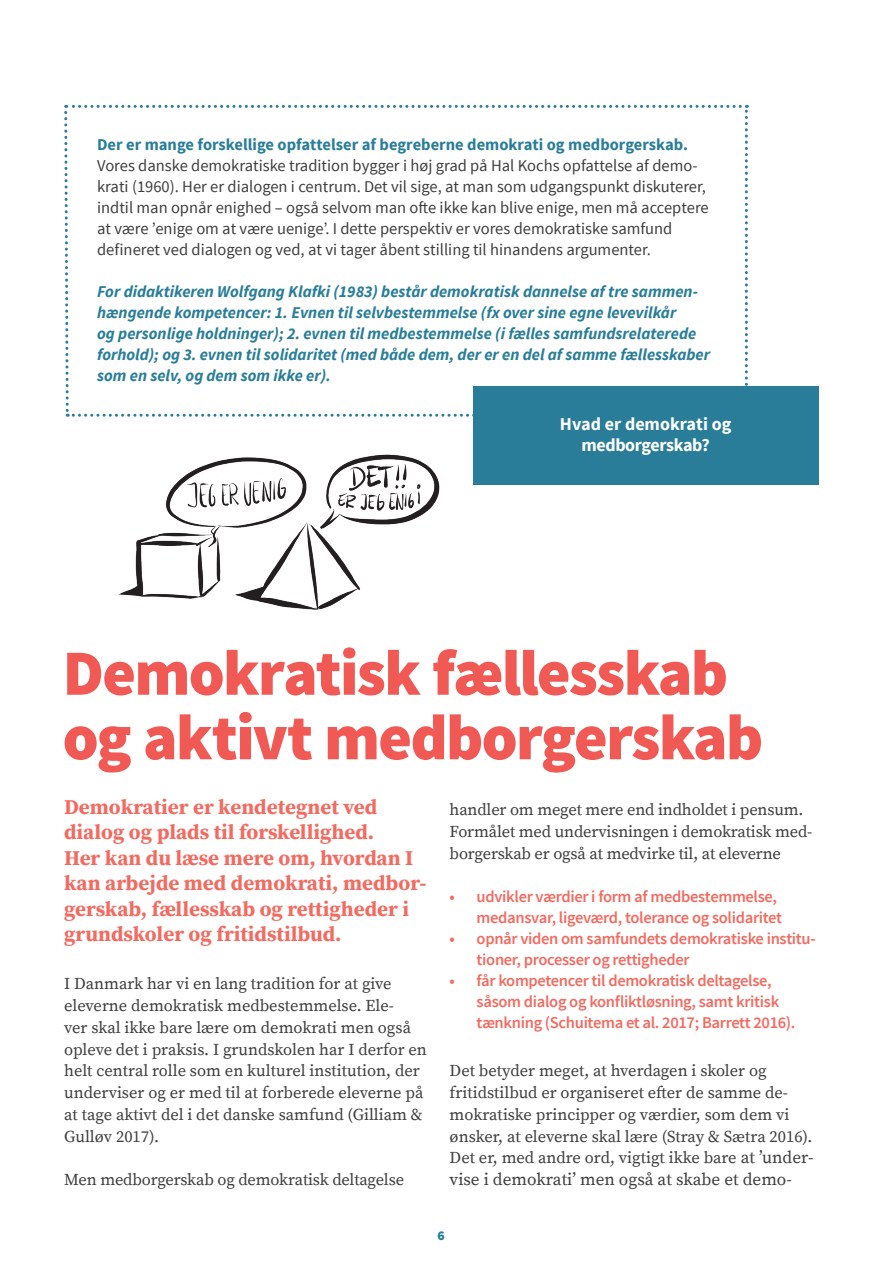
<style>
.page{position:relative;width:893px;height:1263px;background:#fff}
.page>*{position:absolute;margin:0;border:0;box-sizing:border-box;transform-origin:0 0}
.t1{font:900 64.5px/64.5px "Cnvhgg Source Sans Pro";letter-spacing:-.03em;color:#f05954}
.t2{font:700 21px/25.5px "Ksbsbl Source Serif Pro";color:#f26b61}
.t3{font:700 18px/21px "Qvqqwq Source Sans Pro";letter-spacing:-.02em;color:#fff;text-align:center}
.t4{font:17.25px "Vbbsqn Source Serif Pro";color:#3e3e3f}
.t5{font:16.5px/21.8px "Vbbsqn Source Serif Pro";color:#3e3e3f}
.t6{font:italic 700 16.5px/21px "Pwgmhg Source Sans Pro";color:#297d99}
.t7{font:600 16.5px/21px "Byvjdr Source Sans Pro";letter-spacing:-.02em;color:#f26b61}
.t8{font:16.5px/21px "Vjthmm Source Sans Pro";color:#3e3e3f}
.t9{font:16.5px "Cmbkjy Source Sans Pro";color:#3e3e3f}
.t10{font:700 16.5px "Qvqqwq Source Sans Pro";color:#297d99}
.t11{font:900 13.5px "Cnvhgg Source Sans Pro";color:#297d99}
.s1{font-family:"Tghhds Source Sans Pro"}
.s2{font-family:"Gcsjkt Source Serif Pro"}
.s3{font-size:17.25px}
</style>
<div class="page">
<svg style="left:64px;top:105px;width:684px;height:311px"></svg>
<div style="left:473px;top:386px;width:346px;height:99px;background:#297d99"></div>
<img style="left:66px;top:412px;width:407px;height:198px">
<p class="t10" style="left:97px;top:134px;width:592px">Der er mange forskellige opfattelser af begreberne demokrati og medborgerskab.</p>
<p class="t8" style="left:97px;top:156px;width:610px">Vores danske demokratiske tradition bygger i høj grad på Hal Kochs opfattelse af demo&shy;krati (1960). Her er dialogen i centrum. Det vil sige, at man som udgangspunkt diskuterer,</p>
<p class="t9" style="left:97px;top:198px;width:613px">indtil man opnår enighed – også selvom man ofte ikke kan blive enige, men må acceptere</p>
<p class="t8" style="left:97px;top:219px;width:577px">at være ’enige om at være uenige’. I dette perspektiv er vores demokratiske samfund</p>
<p class="t9" style="left:97px;top:240px;width:555px">defineret ved dialogen og ved, at vi tager åbent stilling til hinandens argumenter.</p>
<p class="t6" style="left:97px;top:281px;width:614px">For didaktikeren Wolfgang Klafki (1983) består demokratisk dannelse af tre sammen&shy;hængende kompetencer: 1. Evnen til selvbestemmelse (fx over sine egne levevilkår<br>og personlige holdninger); 2. evnen til medbestemmelse (i fælles samfundsrelaterede forhold); og 3. evnen til solidaritet (med både dem, der er en del af samme fællesskaber som en selv, og dem som ikke er).</p>
<p class="t3" style="left:560px;top:415px;width:173px">Hvad er demokrati og medborgerskab?</p>
<h2 class="t1" style="left:63px;top:644px;width:702px">Demokratisk fællesskab og aktivt medborgerskab</h2>
<h3 class="t2" style="left:64px;top:794px;width:364px">Demokratier er kendetegnet ved dialog og plads til forskellighed.<br>Her kan du læse mere om, hvordan I kan arbejde med demokrati, medbor&shy;gerskab, fællesskab og rettigheder i grundskoler og fritidstilbud.</h3>
<p class="t5" style="left:64px;top:973px;width:364px">I Danmark har vi en lang tradition for at give eleverne demokratisk medbestemmelse. Ele-<br>ver skal ikke bare lære om demokrati men også opleve det i praksis. I grundskolen har I derfor en helt central rolle som en kulturel institution, der underviser og er med til at forberede eleverne på at tage aktivt del i det danske samfund (Gilliam &amp; Gulløv 2017).</p>
<p class="t5" style="left:64px;top:1169px;width:341px">Men medborgerskab og demokratisk deltagelse</p>
<p class="t5" style="left:450px;top:799px;width:364px">handler om meget mere end indholdet i pensum.<br>Formålet med undervisningen i demokratisk med&shy;borgerskab er også at medvirke til, at eleverne</p>
<p class="t7" style="left:450px;top:886px;width:334px;text-align:right">• udvikler værdier i form af medbestemmelse, medansvar, ligeværd, tolerance og solidaritet</p>
<p class="t7" style="left:477px;top:928px;width:341px;text-indent:-27px">• opnår viden om samfundets demokratiske institu&shy;tioner, processer og rettigheder</p>
<p class="t7" style="left:477px;top:970px;width:320px;text-indent:-27px">• får kompetencer til demokratisk deltagelse, <span class="s1">såsom dialog og konfliktløsning, samt kritisk </span>tænkning (Schuitema et al. 2017; Barrett 2016).</p>
<p class="t5" style="left:450px;top:1060px;width:365px">Det betyder meget, at hverdagen i skoler og <span class="s2">fritidstilbud er organiseret efter de samme de&shy;</span>mokratiske principper og værdier, som dem vi ønsker, at eleverne skal lære (Stray &amp; Sætra 2016).<br>Det er, med andre ord, vigtigt ikke bare <span class="s3">at ’under-</span></p>
<p class="t4" style="left:450px;top:1168px;width:344px">vise i demokrati’ men også at skabe et demo-</p>
<p class="t11" style="left:437px;top:1227px;width:9px">6</p>
</div>
